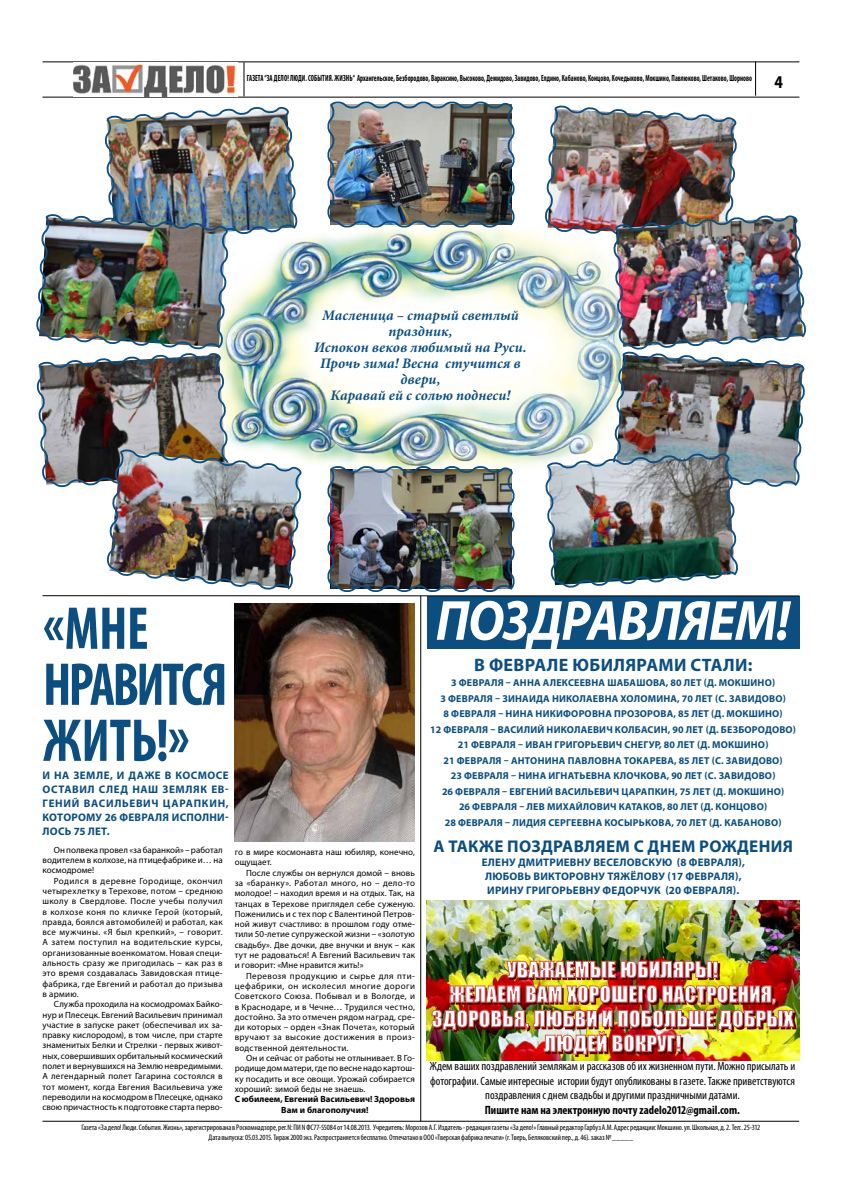
<style>
.page{position:relative;width:842px;height:1191px;background:#fff}
.page>*{position:absolute;margin:0;border:0;box-sizing:border-box;transform-origin:0 0}
.t1{font:700 condensed 61px/56px "Myriad Pro";letter-spacing:.005em;color:#0d4e80;scale:.9 1}
.t2{font:italic 700 57px "Myriad Pro";letter-spacing:-.015em;color:#fff;scale:.9 1}
.t3{font:700 18px "Myriad Pro";color:#0d4e80}
.t4{font:700 18px "Myriad Pro";color:#000;scale:.85 1}
.t5{font:700 17px "Myriad Pro";letter-spacing:.02em;color:#0d4e80}
.t6{font:italic 700 14.5px/16.1px "Minion Pro";letter-spacing:.005em;color:#0d4e80;text-align:center}
.t7{font:condensed 12px/14.4px "Myriad Pro";letter-spacing:-.005em;color:#000;text-align:center}
.t8{font:700 condensed 12px "Myriad Pro";letter-spacing:-.005em;color:#000}
.t9{font:700 11px/14px "Myriad Pro";letter-spacing:.02em;color:#0d4e80;text-align:center}
.t10{font:700 10px/15.5px "Myriad Pro";letter-spacing:.02em;color:#0d4e80;text-align:center}
.t11{font:9px/10.3px "Myriad Pro";letter-spacing:.005em;color:#000;text-align:justify}
.t12{font:700 condensed 9px "Myriad Pro";color:#000;scale:.75 1}
.t13{font:700 9px/10.3px "Myriad Pro";color:#000;text-align:center}
.t14{font:condensed 8px/9.5px "Myriad Pro";letter-spacing:-.01em;color:#000;text-align:center}
</style>
<div class="page">
<img style="left:306px;top:229px;width:237px;height:237px">
<div style="left:427px;top:596px;width:372px;height:53px;background:#0d4e80"></div>
<hr style="left:42px;top:97px;width:757px;height:1px;background:#000">
<hr style="left:42px;top:62px;width:757px;height:1px;background:#000">
<hr style="left:755px;top:62px;width:1px;height:34px;background:#000">
<hr style="left:244px;top:62px;width:1px;height:34px;background:#000">
<img style="left:74px;top:63px;width:162px;height:33px">
<hr style="left:42px;top:1121px;width:757px;height:1px;background:#000">
<hr style="left:42px;top:595px;width:757px;height:1px;background:#000">
<hr style="left:420px;top:596px;width:1px;height:525px;background:#000">
<img style="left:426px;top:900px;width:373px;height:160px">
<img style="left:432px;top:959px;width:362px;height:102px">
<img style="left:235px;top:603px;width:180px;height:238px">
<img style="left:325px;top:463px;width:192px;height:129px">
<img style="left:325px;top:101px;width:192px;height:129px">
<img style="left:36px;top:106px;width:270px;height:484px">
<img style="left:543px;top:105px;width:263px;height:483px">
<p class="t12" style="left:247px;top:72px;width:675px">Газета “за дело! Люди. События. жизнь“ Архангельское, Безбородово, Вараксино, Высоково, Демидово, Завидово, Елдино, Кабаново, Концово, Кочедыково, Мокшино, Павлюково, Шетаково, Шорново</p>
<h3 class="t4" style="left:774px;top:70px;width:11px">4</h3>
<h3 class="t6" style="left:314px;top:307px;width:214px">Масленица – старый светлый праздник,<br>Испокон веков любимый на Руси.<br>Прочь зима! Весна стучится в двери,<br>Каравай ей с солью поднеси!</h3>
<h1 class="t1" style="left:43px;top:599px;width:206px">«Мне нравится жить!»</h1>
<p class="t9" style="left:43px;top:767px;width:188px;text-align:justify">И на земле, и даже в космосе оставил след наш земляк Ев&shy;гений Васильевич Царапкин, которому 26 февраля исполни&shy;лось 75 лет.</p>
<p class="t11" style="left:43px;top:844px;width:182px;text-indent:11px">Он полвека провел «за баранкой» – работал водителем в колхозе, на птицефабрике и… на космодроме!</p>
<p class="t11" style="left:43px;top:875px;width:182px;text-indent:11px">Родился в деревне Городище, окончил четырехлетку в Терехове, потом – среднюю школу в Свердлове. После учебы получил в колхозе коня по кличке Герой (который, правда, боялся автомобилей) и работал, как все мужчины. «Я был крепкий», – говорит.<br>А затем поступил на водительские курсы, организованные военкоматом. Новая специ&shy;альность сразу же пригодилась – как раз в это время создавалась Завидовская птице&shy;фабрика, где Евгений и работал до призыва в армию.</p>
<p class="t11" style="left:43px;top:999px;width:182px;text-indent:11px">Служба проходила на космодромах Байко&shy;нур и Плесецк. Евгений Васильевич принимал участие в запуске ракет (обеспечивал их за&shy;правку кислородом), в том числе, при старте знаменитых Белки и Стрелки - первых живот&shy;ных, совершивших орбитальный космический полет и вернувшихся на Землю невредимыми.<br>А легендарный полет Гагарина состоялся в тот момент, когда Евгения Васильевича уже переводили на космодром в Плесецке, однако свою причастность к подготовке старта перво-</p>
<p class="t11" style="left:235px;top:846px;width:182px">го в мире космонавта наш юбиляр, конечно, ощущает.</p>
<p class="t11" style="left:235px;top:867px;width:182px;text-indent:11px">После службы он вернулся домой – вновь за «баранку». Работал много, но – дело-то молодое! – находил время и на отдых. Так, на танцах в Терехове приглядел себе суженую.<br>Поженились и с тех пор с Валентиной Петров&shy;ной живут счастливо: в прошлом году отме&shy;тили 50-летие супружеской жизни – «золотую свадьбу». Две дочки, две внучки и внук – как тут не радоваться! А Евгений Васильевич так и говорит: «Мне нравится жить!»</p>
<p class="t11" style="left:235px;top:970px;width:182px;text-indent:11px">Перевозя продукцию и сырье для пти&shy;цефабрики, он исколесил многие дороги Советского Союза. Побывал и в Вологде, и в Краснодаре, и в Чечне… Трудился честно, достойно. За это отмечен рядом наград, сре&shy;ди которых – орден «Знак Почета», который вручают за высокие достижения в произ&shy;водственной деятельности.</p>
<p class="t11" style="left:235px;top:1052px;width:182px;text-indent:11px">Он и сейчас от работы не отлынивает. В Го&shy;родище дом матери, где по весне надо картош&shy;ку посадить и все овощи. Урожай собирается хороший: зимой беды не знаешь.</p>
<p class="t13" style="left:235px;top:1093px;width:182px">С юбилеем, Евгений Васильевич! Здоровья<br>Вам и благополучия!</p>
<h2 class="t2" style="left:436px;top:583px;width:395px">Поздравляем!</h2>
<h3 class="t3" style="left:474px;top:653px;width:63px">В ФЕВРАЛЕ</h3>
<h3 class="t3" style="left:572px;top:653px;width:14px">ЮБИЛЯРАМИ</h3>
<h3 class="t3" style="left:690px;top:653px;width:13px">СТАЛИ</h3>
<h3 class="t3" style="left:748px;top:653px;width:6px">:</h3>
<p class="t10" style="left:430px;top:674px;width:367px">3 февраля – Анна Алексеевна Шабашова, 80 лет (д. Мокшино)<br>3 февраля – Зинаида Николаевна Холомина, 70 лет (с. Завидово)<br>8 февраля – Нина Никифоровна Прозорова, 85 лет (д. Мокшино)<br>12 февраля – Василий Николаевич Колбасин, 90 лет (д. Безбородово)<br>21 февраля – Иван Григорьевич Снегур, 80 лет (д. Мокшино)<br>21 февраля – Антонина Павловна Токарева, 85 лет (с. Завидово)<br>23 февраля – Нина Игнатьевна Клочкова, 90 лет (с. Завидово)<br>26 февраля – Евгений Васильевич Царапкин, 75 лет (д. Мокшино)<br>26 февраля – Лев Михайлович Катаков, 80 лет (д. Концово)<br>28 февраля – Лидия Сергеевна Косырькова, 70 лет (д. Кабаново)</p>
<h3 class="t5" style="left:433px;top:835px;width:361px">А также поздравляем с днем рождения</h3>
<p class="t9" style="left:482px;top:854px;width:265px">Елену Дмитриевну Веселовскую (8 февраля),<br>Любовь Викторовну Тяжёлову (17 февраля),<br>Ирину Григорьевну Федорчук (20 февраля).</p>
<p class="t7" style="left:430px;top:1059px;width:367px">Ждем ваших поздравлений землякам и рассказов об их жизненном пути. Можно присылать и фотографии. Самые интересные истории будут опубликованы в газете. Также приветствуются поздравления с днем свадьбы и другими праздничными датами.</p>
<h3 class="t8" style="left:485px;top:1102px;width:257px">Пишите нам на электронную почту zadelo2012@gmail.com.</h3>
<p class="t14" style="left:81px;top:1122px;width:680px">Газета «За дело! Люди. События. Жизнь», зарегистрирована в Роскомнадзоре, рег.N: ПИ N ФС77-55084 от 14.08.2013. Учредитель: Морозов А.Г. Издатель - редакция газеты «За дело!» Главный редактор Гарбуз А.М. Адрес редакции: Мокшино. ул. Школьная, д. 2. Тел:. 25-312<br>Дата выпуска: 05.03.2015. Тираж 2000 экз. Распространяется бесплатно. Отпечатано в ООО «Тверская фабрика печати» (г. Тверь, Беляковский пер., д. 46). заказ № _____</p>
</div>
